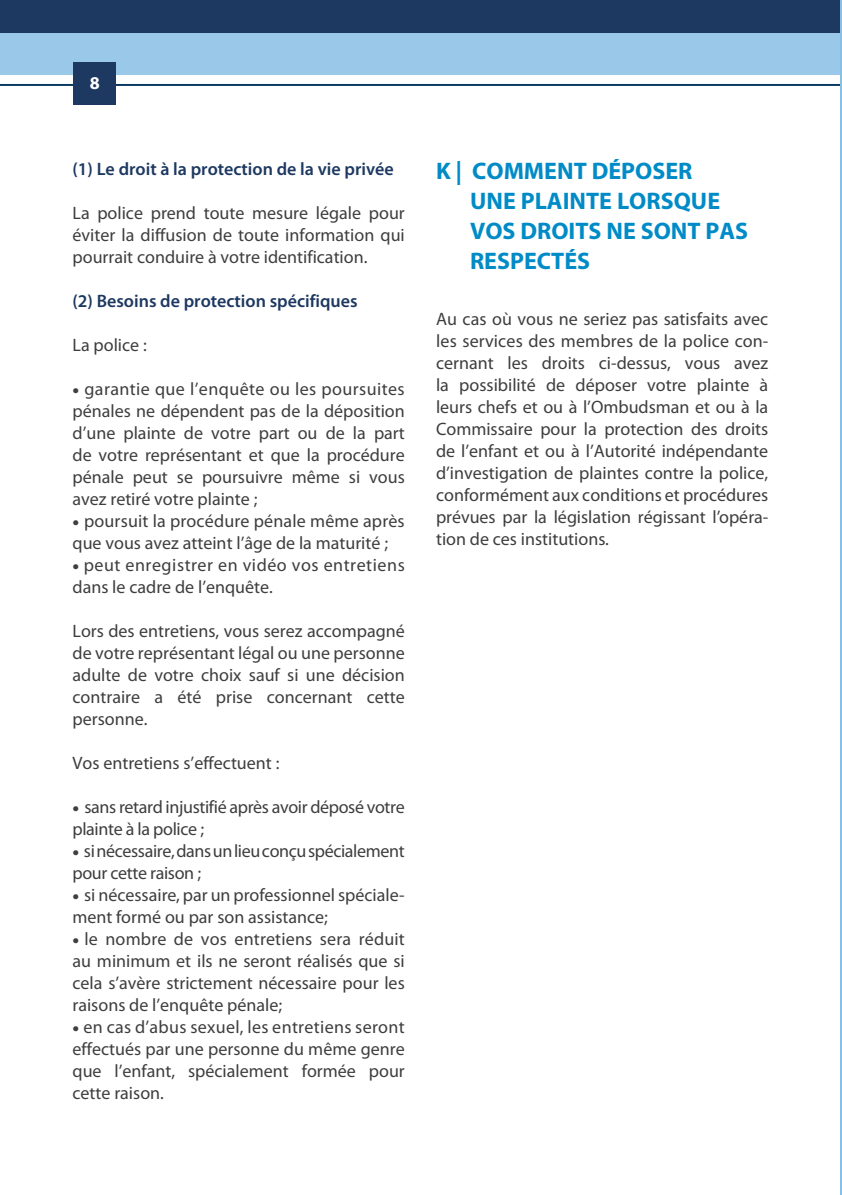
<style>
.page{position:relative;width:842px;height:1195px;background:#fff}
.page>*{position:absolute;margin:0;border:0;box-sizing:border-box;transform-origin:0 0}
.t1{font:700 24px "Myriad Pro";color:#008bc7}
.t2{font:18px/22px "Myriad Pro";color:#3e3e3f;text-align:justify}
.t3{font:18px/22px "Myriad Pro";letter-spacing:-.02em;color:#3e3e3f}
.t4{font:600 18px "Myriad Pro";color:#1d3861}
.t5{font:18px/22px "Myriad Pro";letter-spacing:.03em;color:#3e3e3f}
.t6{font:700 18px "Myriad Pro";color:#fff}
.s1{font-size:24px}
</style>
<div class="page">
<div style="left:0;top:0;width:840px;height:75px;background:#99c8e8"></div>
<hr style="left:0;top:84px;width:840px;height:2px;background:#0c3b62">
<div style="left:0;top:0;width:840px;height:33px;background:#1d3861"></div>
<hr style="left:840px;top:0;width:1px;height:1195px;background:#88c0e5">
<div style="left:73px;top:62px;width:43px;height:43px;background:#1d3861"></div>
<p class="t6" style="left:90px;top:73px;width:11px">8</p>
<p class="t4" style="left:72px;top:159px;width:323px">(1) Le droit à la protection de la vie privée</p>
<p class="t2" style="left:72px;top:202px;width:333px">La police prend toute mesure légale pour éviter la diffusion de toute information qui pourrait conduire à votre identification.</p>
<p class="t4" style="left:72px;top:291px;width:286px">(2) Besoins de protection spécifiques</p>
<p class="t2" style="left:72px;top:334px;width:76px">La police :</p>
<p class="t2" style="left:72px;top:378px;width:333px"><span class="s1">•</span> garantie que l’enquête ou les poursuites pénales ne dépendent pas de la déposition d’une plainte de votre part ou de la part de votre représentant et que la procédure pénale peut se poursuivre même si vous avez retiré votre plainte ;</p>
<p class="t2" style="left:72px;top:510px;width:333px"><span class="s1">•</span> poursuit la procédure pénale même après que vous avez atteint l’âge de la maturité ;</p>
<p class="t5" style="left:72px;top:554px;width:333px"><span class="s1">•</span> peut enregistrer en vidéo vos entretiens dans le cadre de l’enquête.</p>
<p class="t2" style="left:72px;top:620px;width:333px">Lors des entretiens, vous serez accompagné de votre représentant légal ou une personne adulte de votre choix sauf si une décision contraire a été prise concernant cette personne.</p>
<p class="t2" style="left:72px;top:752px;width:208px">Vos entretiens s’effectuent :</p>
<p class="t3" style="left:72px;top:796px;width:333px"><span class="s1">•</span> sans retard injustifié après avoir déposé votre plainte à la police ;</p>
<p class="t3" style="left:72px;top:840px;width:333px"><span class="s1">•</span> si nécessaire, dans un lieu conçu spécialement pour cette raison ;</p>
<p class="t2" style="left:72px;top:884px;width:333px"><span class="s1">•</span> si nécessaire, par un professionnel spéciale&shy;ment formé ou par son assistance;</p>
<p class="t2" style="left:72px;top:928px;width:333px"><span class="s1">•</span> le nombre de vos entretiens sera réduit au minimum et ils ne seront réalisés que si cela s’avère strictement nécessaire pour les raisons de l’enquête pénale;</p>
<p class="t2" style="left:72px;top:1016px;width:333px"><span class="s1">•</span> en cas d’abus sexuel, les entretiens seront effectués par une personne du même genre que l’enfant, spécialement formée pour cette raison.</p>
<p class="t1" style="left:436px;top:158px;width:258px">K | COMMENT DÉPOSER</p>
<p class="t1" style="left:470px;top:188px;width:251px">UNE PLAINTE LORSQUE</p>
<p class="t1" style="left:470px;top:218px;width:279px">VOS DROITS NE SONT PAS</p>
<p class="t1" style="left:470px;top:248px;width:121px">RESPECTÉS</p>
<p class="t2" style="left:436px;top:309px;width:333px">Au cas où vous ne seriez pas satisfaits avec</p>
<p class="t2" style="left:436px;top:331px;width:333px">les services des membres de la police con-</p>
<p class="t2" style="left:436px;top:353px;width:333px">cernant les droits ci-dessus, vous avez la possibilité de déposer votre plainte à leurs chefs et ou à l’Ombudsman et ou à la Commissaire pour la protection des droits de l’enfant et ou à l’Autorité indépendante d’investigation de plaintes contre la police, conformément aux conditions et procédures prévues par la législation régissant l’opéra&shy;tion de ces institutions.</p>
</div>
